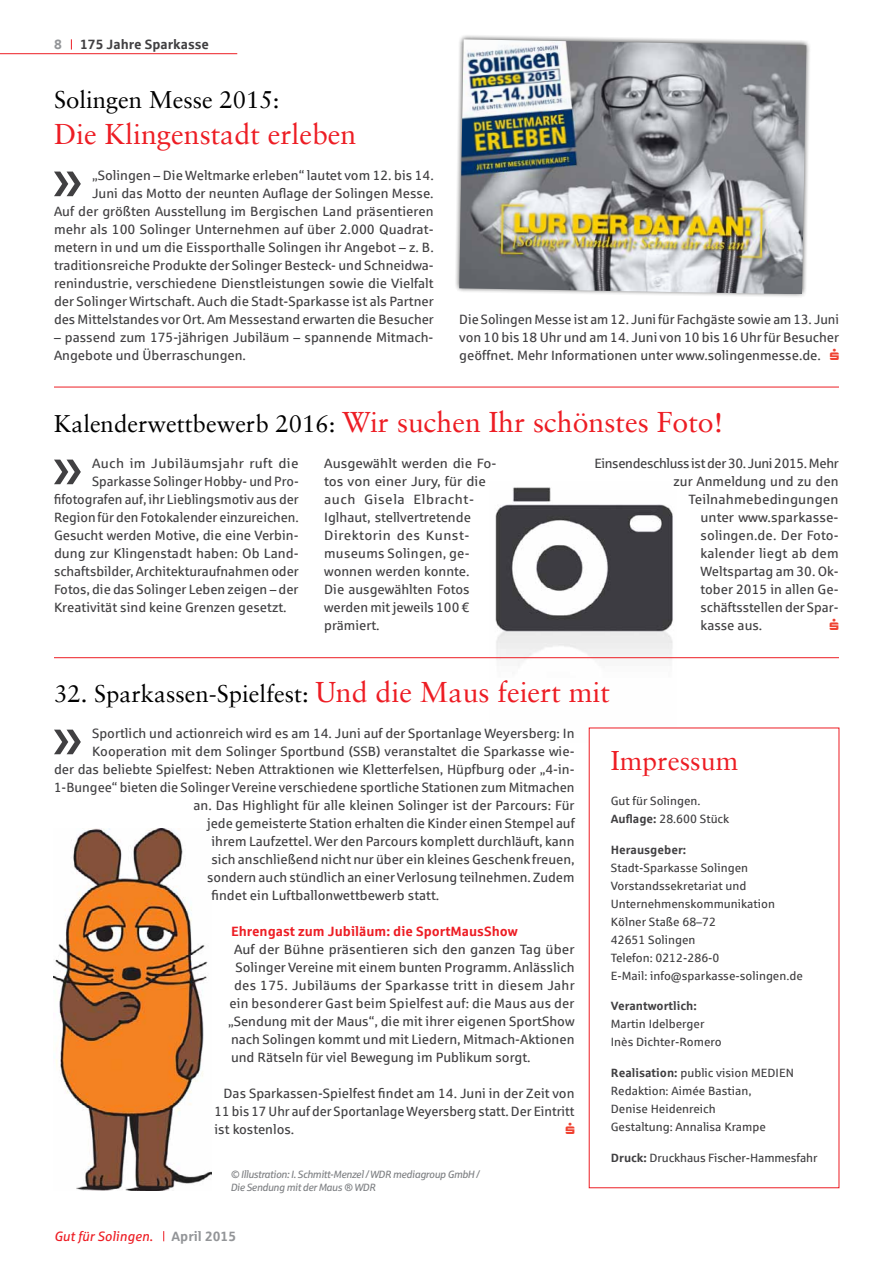
<style>
.page{position:relative;width:893px;height:1263px;background:#fff}
.page>*{position:absolute;margin:0;border:0;box-sizing:border-box;transform-origin:0 0}
.t1{font:61.35px "Sparkasse Rg";color:#414042}
.t2{font:28.5px "Sabon LT";color:#ed1d24}
.t3{font:27px "Sabon LT";color:#ed1d24}
.t4{font:24px "Sabon LT";color:#000}
.t5{font:13.5px/18px "Sparkasse Rg";color:#414042}
.t6{font:13.5px "Sparkasse Rg";letter-spacing:.02em;color:#414042}
.t7{font:13.5px "Sparkasse Rg";letter-spacing:-.025em;color:#414042}
.t8{font:700 13.5px "Sparkasse Rg";color:#ed1d24}
.t9{font:13.5px "Sparkasse Rg";letter-spacing:.025em;color:#414042}
.t10{font:700 13.5px "Sparkasse Rg";color:#414042}
.t11{font:italic 13.5px "Sparkasse Rg";color:#ed1d24}
.t12{font:700 13.5px "Sparkasse Rg";color:#939598}
.t13{font:12px/18px "Sparkasse Rg";color:#414042}
.t14{font:700 12px "Sparkasse Rg";color:#414042}
.t15{font:italic 10.5px/12.6px "Sparkasse Rg";letter-spacing:-.04em;color:#808285}
.s1{font-size:24px;color:#000}
.s2{font-size:28.5px;color:#ed1d24}
.s3{font-weight:700}
</style>
<div class="page">
<hr style="left:0;top:53px;width:237px;height:1px;background:#ed1d24">
<img style="left:489px;top:487px;width:187px;height:256px">
<img style="left:53px;top:828px;width:158px;height:362px">
<div style="left:589px;top:728px;width:250px;height:460px;background:#fff"></div>
<hr style="left:54px;top:387px;width:785px;height:1px;background:#ed1d24">
<hr style="left:54px;top:657px;width:785px;height:1px;background:#ed1d24">
<svg style="left:455px;top:35px;width:355px;height:262px"></svg>
<img style="left:459px;top:39px;width:347px;height:255px">
<p class="t12" style="left:54px;top:36px;width:9px">8</p>
<p class="t10" style="left:80px;top:36px;width:130px">175 Jahre Sparkasse</p>
<h3 class="t4" style="left:54px;top:85px;width:227px">Solingen Messe 2015:</h3>
<h2 class="t2" style="left:54px;top:117px;width:304px">Die Klingenstadt erleben</h2>
<p class="t5" style="left:54px;top:166px;width:381px;text-align:right">„Solingen – Die Weltmarke erleben“ lautet vom 12. bis 14.<br>Juni das Motto der neunten Auflage der Solingen Messe.<br>Auf der größten Ausstellung im Bergischen Land präsentieren mehr als 100 Solinger Unternehmen auf über 2.000 Quadrat&shy;metern in und um die Eissporthalle Solingen ihr Angebot – z. B. traditionsreiche Produkte der Solinger Besteck- und Schneidwa&shy;renindustrie, verschiedene Dienstleistungen sowie die Vielfalt der Solinger Wirtschaft. Auch die Stadt-Sparkasse ist als Partner des Mittelstandes vor Ort. Am Messestand erwarten die Besucher</p>
<p class="t5" style="left:54px;top:328px;width:381px">– passend zum 175-jährigen Jubiläum – spannende Mitmach-<br>Angebote und Überraschungen.</p>
<h1 class="t1" style="left:52px;top:140px;width:33px">»</h1>
<p class="t5" style="left:459px;top:310px;width:381px;text-align:justify">Die Solingen Messe ist am 12. Juni für Fachgäste sowie am 13. Juni von 10 bis 18 Uhr und am 14. Juni von 10 bis 16 Uhr für Besucher geöffnet. Mehr Informationen unter www.solingenmesse.de.</p>
<h2 class="t2" style="left:54px;top:405px;width:671px"><span class="s1">Kalenderwettbewerb 2016:</span> Wir suchen Ihr schönstes Foto!</h2>
<h1 class="t1" style="left:52px;top:428px;width:33px">»</h1>
<p class="t9" style="left:92px;top:455px;width:208px">Auch im Jubiläumsjahr ruft die</p>
<p class="t5" style="left:324px;top:454px;width:174px">Ausgewählt werden die Fo&shy;tos von einer Jury, für die auch Gisela Elbracht-<br>Iglhaut, stellvertretende<br>Direktorin des Kunst&shy;museums Solingen, ge&shy;wonnen werden konnte.<br>Die ausgewählten Fotos werden mit jeweils 100 € prämiert.</p>
<p class="t7" style="left:594px;top:455px;width:246px">Einsendeschluss ist der 30. Juni 2015. Mehr</p>
<p class="t5" style="left:92px;top:472px;width:208px">Sparkasse Solinger Hobby- und Pro-</p>
<p class="t5" style="left:54px;top:490px;width:246px">fifotografen auf, ihr Lieblingsmotiv aus der</p>
<p class="t5" style="left:54px;top:508px;width:246px">Region für den Fotokalender einzureichen.</p>
<p class="t5" style="left:54px;top:526px;width:246px">Gesucht werden Motive, die eine Verbin-</p>
<p class="t5" style="left:54px;top:544px;width:246px">dung zur Klingenstadt haben: Ob Land-</p>
<p class="t5" style="left:54px;top:562px;width:246px">schaftsbilder, Architekturaufnahmen oder</p>
<p class="t5" style="left:54px;top:580px;width:246px">Fotos, die das Solinger Leben zeigen – der</p>
<p class="t5" style="left:54px;top:598px;width:234px">Kreativität sind keine Grenzen gesetzt.</p>
<p class="t5" style="left:674px;top:472px;width:167px">zur Anmeldung und zu den</p>
<p class="t5" style="left:688px;top:490px;width:152px">Teilnahmebedingungen</p>
<p class="t5" style="left:700px;top:508px;width:139px">unter www.sparkasse-</p>
<p class="t5" style="left:700px;top:526px;width:139px">solingen.de. Der Foto-</p>
<p class="t5" style="left:700px;top:544px;width:140px">kalender liegt ab dem</p>
<p class="t5" style="left:700px;top:562px;width:140px">Weltspartag am 30. Ok-</p>
<p class="t5" style="left:700px;top:580px;width:139px">tober 2015 in allen Ge-</p>
<p class="t5" style="left:700px;top:598px;width:140px">schäftsstellen der Spar-</p>
<p class="t5" style="left:700px;top:616px;width:63px">kasse aus.</p>
<h3 class="t4" style="left:54px;top:679px;width:557px">32. Sparkassen-Spielfest: <span class="s2">Und die Maus feiert mit</span></h3>
<h1 class="t1" style="left:52px;top:698px;width:33px">»</h1>
<p class="t5" style="left:92px;top:724px;width:484px">Sportlich und actionreich wird es am 14. Juni auf der Sportanlage Weyersberg: In</p>
<p class="t5" style="left:92px;top:742px;width:484px">Kooperation mit dem Solinger Sportbund (SSB) veranstaltet die Sparkasse wie-</p>
<p class="t5" style="left:54px;top:760px;width:522px">der das beliebte Spielfest: Neben Attraktionen wie Kletterfelsen, Hüpfburg oder „4-in-</p>
<p class="t5" style="left:54px;top:778px;width:522px">1-Bungee“ bieten die Solinger Vereine verschiedene sportliche Stationen zum Mitmachen</p>
<p class="t5" style="left:194px;top:796px;width:383px">an. Das Highlight für alle kleinen Solinger ist der Parcours: Für</p>
<p class="t5" style="left:207px;top:814px;width:369px">jede gemeisterte Station erhalten die Kinder einen Stempel auf</p>
<p class="t5" style="left:212px;top:832px;width:364px">ihrem Laufzettel. Wer den Parcours komplett durchläuft, kann</p>
<p class="t5" style="left:212px;top:850px;width:365px">sich anschließend nicht nur über ein kleines Geschenk freuen,</p>
<p class="t5" style="left:207px;top:868px;width:369px">sondern auch stündlich an einer Verlosung teilnehmen. Zudem</p>
<p class="t5" style="left:212px;top:886px;width:229px">findet ein Luftballonwettbewerb statt.</p>
<p class="t8" style="left:231px;top:923px;width:288px">Ehrengast zum Jubiläum: die SportMausShow</p>
<p class="t5" style="left:234px;top:940px;width:342px">Auf der Bühne präsentieren sich den ganzen Tag über</p>
<p class="t5" style="left:236px;top:958px;width:340px">Solinger Vereine mit einem bunten Programm. Anlässlich</p>
<p class="t6" style="left:234px;top:977px;width:342px">des 175. Jubiläums der Sparkasse tritt in diesem Jahr</p>
<p class="t6" style="left:230px;top:995px;width:346px">ein besonderer Gast beim Spielfest auf: die Maus aus der</p>
<p class="t5" style="left:228px;top:1012px;width:348px">„Sendung mit der Maus“, die mit ihrer eigenen SportShow</p>
<p class="t5" style="left:231px;top:1030px;width:345px">nach Solingen kommt und mit Liedern, Mitmach-Aktionen</p>
<p class="t5" style="left:231px;top:1048px;width:301px">und Rätseln für viel Bewegung im Publikum sorgt.</p>
<p class="t5" style="left:214px;top:1084px;width:362px;text-align:justify;text-indent:9px">Das Sparkassen-Spielfest findet am 14. Juni in der Zeit von 11 bis 17 Uhr auf der Sportanlage Weyersberg statt. Der Eintritt ist kostenlos.</p>
<p class="t15" style="left:230px;top:1168px;width:250px">© Illustration: I. Schmitt-Menzel / WDR mediagroup GmbH /<br>Die Sendung mit der Maus ® WDR</p>
<p class="t11" style="left:54px;top:1228px;width:100px">Gut für Solingen.</p>
<p class="t12" style="left:172px;top:1228px;width:66px">April 2015</p>
<h3 class="t3" style="left:611px;top:745px;width:129px">Impressum</h3>
<p class="t13" style="left:611px;top:791px;width:120px">Gut für Solingen.<br><span class="s3">Auflage:</span> 28.600 Stück</p>
<p class="t14" style="left:611px;top:842px;width:77px">Herausgeber:</p>
<p class="t13" style="left:611px;top:858px;width:194px">Stadt-Sparkasse Solingen<br>Vorstandssekretariat und<br>Unternehmenskommunikation<br>Kölner Staße 68–72<br>42651 Solingen<br>Telefon: 0212-286-0<br>E-Mail: info@sparkasse-solingen.de</p>
<p class="t14" style="left:611px;top:998px;width:87px">Verantwortlich:</p>
<p class="t13" style="left:611px;top:1015px;width:112px">Martin Idelberger<br>Inès Dichter-Romero</p>
<p class="t13" style="left:611px;top:1063px;width:185px"><span class="s3">Realisation:</span> public vision MEDIEN<br>Redaktion: Aimée Bastian,<br>Denise Heidenreich<br>Gestaltung: Annalisa Krampe</p>
<p class="t13" style="left:611px;top:1148px;width:208px"><span class="s3">Druck:</span> Druckhaus Fischer-Hammesfahr</p>
</div>
